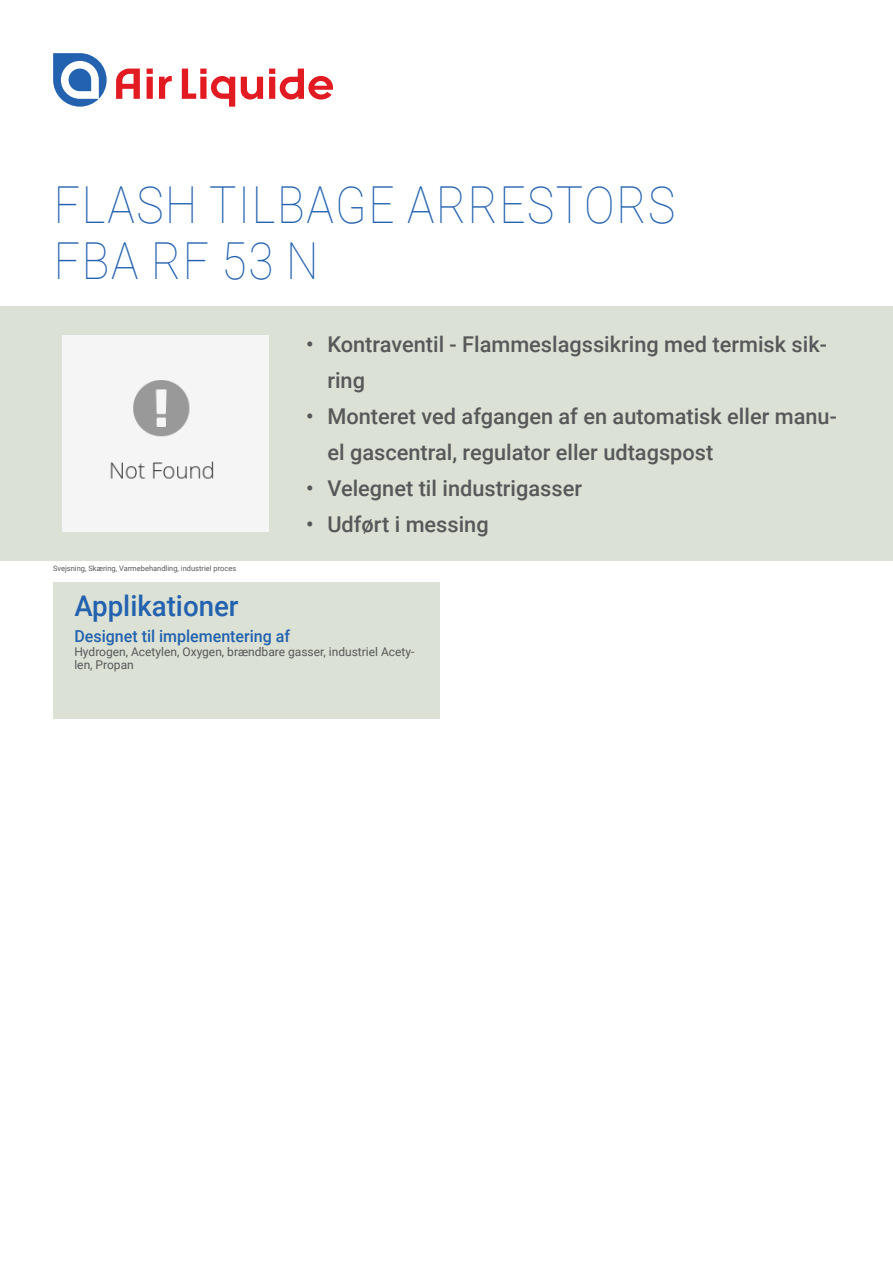
<style>
.page{position:relative;width:893px;height:1263px;background:#fff}
.page>*{position:absolute;margin:0;border:0;box-sizing:border-box;transform-origin:0 0}
.Titre_de_la_fiche{font:100 51px/55.5px "Roboto";letter-spacing:.035em;color:#2362af;scale:.9 1}
.Sous_titre_bleu_Fond{font:500 28.5px "Roboto";color:#2362af}
.t1{font:500 21.75px/36px "Roboto";color:#57585a}
.Sous_titre_niv2_bleu{font:500 16.5px "Roboto";color:#2362af}
.Texte_descriptif_Noi{font:12px/13.5px "Roboto";color:#57585a}
.Equipe_Segmentation{font:7.5px "Roboto";color:#57585a}
</style>
<div class="page">
<svg style="left:53px;top:53px;width:54px;height:54px"></svg>
<svg style="left:159px;top:76px;width:13px;height:23px"></svg>
<svg style="left:147px;top:69px;width:6px;height:30px"></svg>
<svg style="left:116px;top:69px;width:24px;height:30px"></svg>
<svg style="left:241px;top:77px;width:22px;height:23px"></svg>
<svg style="left:182px;top:69px;width:53px;height:38px"></svg>
<svg style="left:269px;top:69px;width:64px;height:31px"></svg>
<div style="left:0;top:306px;width:893px;height:255px;background:#dbe1d4"></div>
<div style="left:53px;top:581px;width:387px;height:63px;background:#dbe1d4"></div>
<div style="left:53px;top:630px;width:387px;height:63px;background:#dbe1d4"></div>
<div style="left:53px;top:667px;width:387px;height:52px;background:#dbe1d4"></div>
<img style="left:63px;top:336px;width:206px;height:195px">
<p class="Titre_de_la_fiche" style="left:54px;top:175px;width:692px">FLASH TILBAGE ARRESTORS<br>FBA RF 53 N</p>
<p class="Equipe_Segmentation" style="left:53px;top:563px;width:185px">Svejsning, Skæring, Varmebehandling, industriel proces</p>
<p class="t1" style="left:327px;top:325px;width:501px;text-indent:-21px">• Kontraventil - Flammeslagssikring med termisk sik&shy;ring</p>
<p class="t1" style="left:327px;top:397px;width:511px;text-indent:-21px">• Monteret ved afgangen af en automatisk eller manu&shy;el gascentral, regulator eller udtagspost</p>
<p class="t1" style="left:306px;top:469px;width:277px">• Velegnet til industrigasser</p>
<p class="t1" style="left:306px;top:505px;width:184px">• Udført i messing</p>
<p class="Sous_titre_bleu_Fond" style="left:74px;top:585px;width:166px">Applikationer</p>
<p class="Sous_titre_niv2_bleu" style="left:74px;top:625px;width:217px">Designet til implementering af</p>
<p class="Texte_descriptif_Noi" style="left:74px;top:644px;width:341px">Hydrogen, Acetylen, Oxygen, brændbare gasser, industriel Acety&shy;len, Propan</p>
</div>
